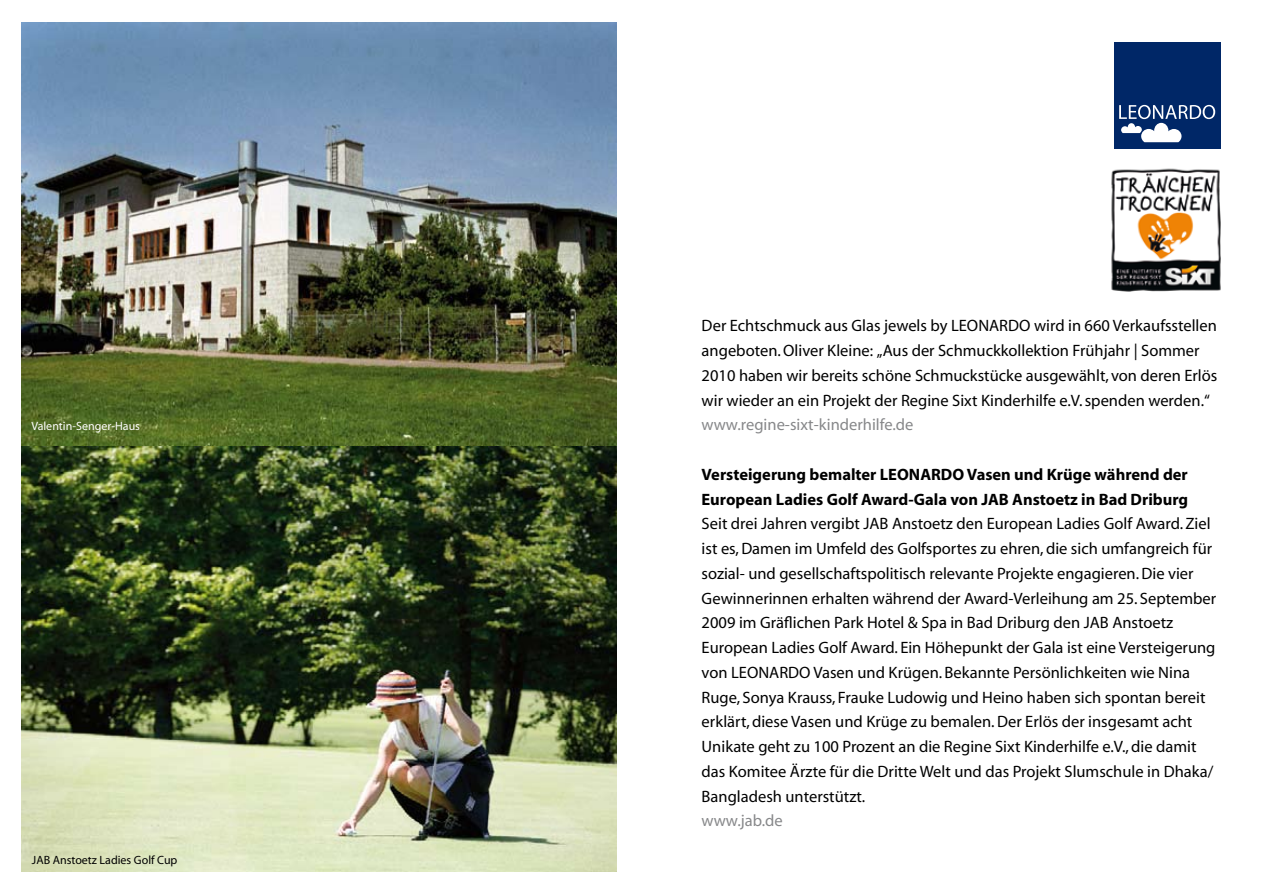
<style>
.page{position:relative;width:1263px;height:893px;background:#fff}
.page>*{position:absolute;margin:0;border:0;box-sizing:border-box;transform-origin:0 0}
.t1{font:16.5px/24.8px "Myriad";color:#000}
.t2{font:700 16.5px/24.8px "Myriad";color:#000}
.t3{font:16.5px "Myriad";color:#87888a}
.t4{font:12px "Myriad";color:#000}
.t5{font:12px "Myriad";color:#fff}
</style>
<div class="page">
<div style="left:1114px;top:43px;width:106px;height:106px;background:#002767"></div>
<svg style="left:1119px;top:105px;width:96px;height:37px"></svg>
<img style="left:1111px;top:168px;width:110px;height:124px">
<img style="left:21px;top:22px;width:596px;height:850px">
<p class="t5" style="left:31px;top:420px;width:110px">Valentin-Senger-Haus</p>
<p class="t4" style="left:32px;top:854px;width:147px">JAB Anstoetz Ladies Golf Cup</p>
<p class="t1" style="left:702px;top:314px;width:517px">Der Echtschmuck aus Glas jewels by LEONARDO wird in 660 Verkaufsstellen angeboten. Oliver Kleine: „Aus der Schmuckkollektion Frühjahr | Sommer 2010 haben wir bereits schöne Schmuckstücke ausgewählt, von deren Erlös wir wieder an ein Projekt der Regine Sixt Kinderhilfe e.V. spenden werden.“</p>
<p class="t3" style="left:702px;top:417px;width:213px">www.regine-sixt-kinderhilfe.de</p>
<p class="t2" style="left:702px;top:462px;width:488px">Versteigerung bemalter LEONARDO Vasen und Krüge während der<br>European Ladies Golf Award-Gala von JAB Anstoetz in Bad Driburg</p>
<p class="t1" style="left:702px;top:512px;width:516px">Seit drei Jahren vergibt JAB Anstoetz den European Ladies Golf Award. Ziel ist es, Damen im Umfeld des Golfsportes zu ehren, die sich umfangreich für sozial- und gesellschaftspolitisch relevante Projekte engagieren. Die vier Gewinnerinnen erhalten während der Award-Verleihung am 25. September 2009 im Gräflichen Park Hotel &amp; Spa in Bad Driburg den JAB Anstoetz European Ladies Golf Award. Ein Höhepunkt der Gala ist eine Versteigerung von LEONARDO Vasen und Krügen. Bekannte Persönlichkeiten wie Nina Ruge, Sonya Krauss, Frauke Ludowig und Heino haben sich spontan bereit erklärt, diese Vasen und Krüge zu bemalen. Der Erlös der insgesamt acht Unikate geht zu 100 Prozent an die Regine Sixt Kinderhilfe e.V., die damit das Komitee Ärzte für die Dritte Welt und das Projekt Slumschule in Dhaka/ Bangladesh unterstützt.</p>
<p class="t3" style="left:702px;top:813px;width:83px">www.jab.de</p>
</div>
